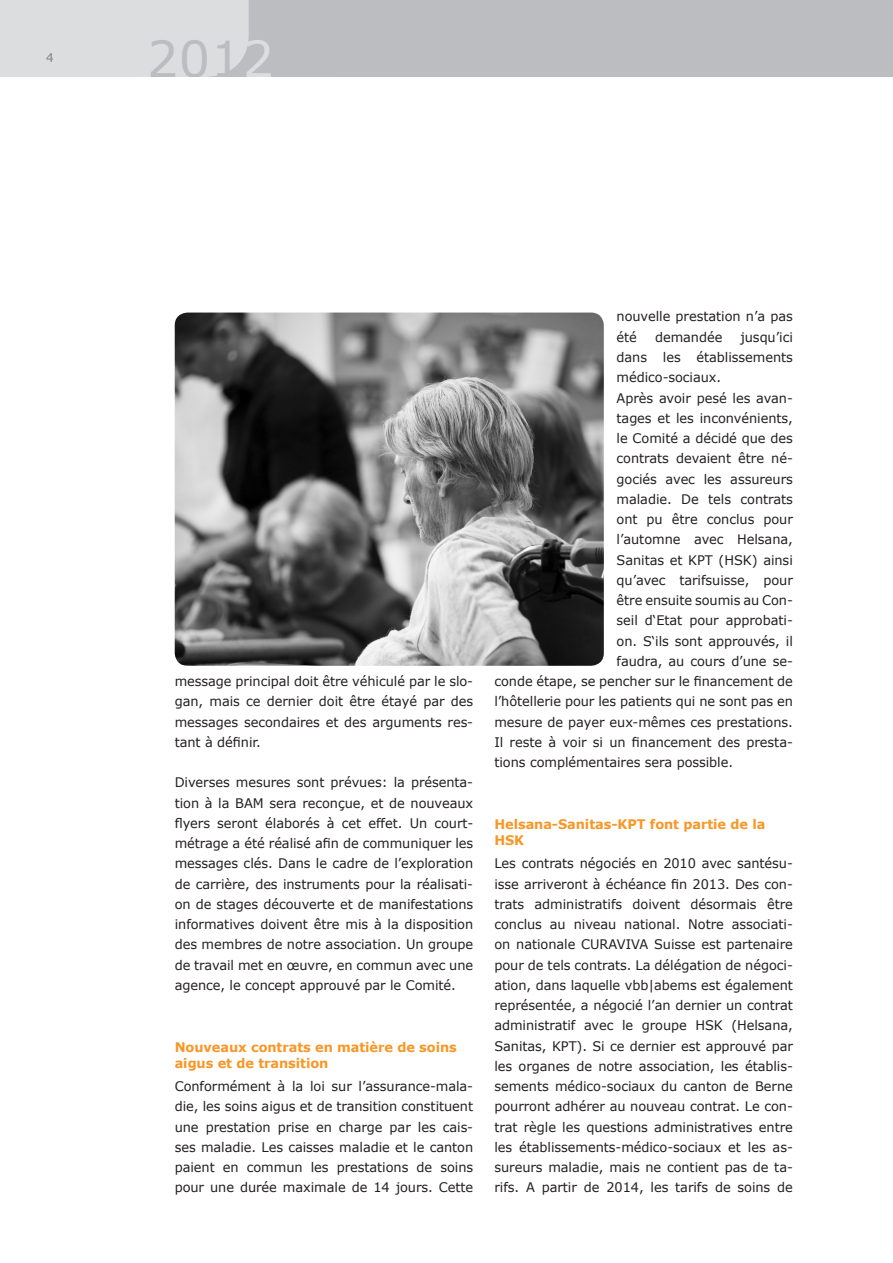
<style>
.page{position:relative;width:893px;height:1263px;background:#fff}
.page>*{position:absolute;margin:0;border:0;box-sizing:border-box;transform-origin:0 0}
.t1{font:49.5px "Verdana";color:#bcbdc0}
.Grundschrift{font:13.2px/20.2px "Verdana";letter-spacing:-.005em;color:#231f20;text-align:justify}
.Untertitel_2_Zeilen{font:700 13.2px/15.9px "Verdana";letter-spacing:-.005em;color:#f79727}
.t2{font:12px "Verdana";color:#808285}
.s1{color:#dcdddf}
</style>
<div class="page">
<div style="left:249px;top:0;width:644px;height:77px;background:#bcbdc0"></div>
<div style="left:0;top:0;width:249px;height:77px;background:#dcdddf"></div>
<img style="left:175px;top:313px;width:429px;height:353px">
<p class="t2" style="left:46px;top:49px;width:9px">4</p>
<h1 class="t1" style="left:147px;top:25px;width:129px">201<span class="s1">2</span></h1>
<p class="Grundschrift" style="left:175px;top:671px;width:300px">message principal doit être véhiculé par le slo&shy;gan, mais ce dernier doit être étayé par des messages secondaires et des arguments res&shy;tant à définir.</p>
<p class="Grundschrift" style="left:175px;top:772px;width:300px">Diverses mesures sont prévues: la présenta&shy;tion à la BAM sera reconçue, et de nouveaux flyers seront élaborés à cet effet. Un court&shy;métrage a été réalisé afin de communiquer les messages clés. Dans le cadre de l’exploration de carrière, des instruments pour la réalisati&shy;on de stages découverte et de manifestations informatives doivent être mis à la disposition des membres de notre association. Un groupe de travail met en œuvre, en commun avec une agence, le concept approuvé par le Comité.</p>
<p class="Untertitel_2_Zeilen" style="left:175px;top:1039px;width:284px">Nouveaux contrats en matière de soins aigus et de transition</p>
<p class="Grundschrift" style="left:175px;top:1076px;width:300px">Conformément à la loi sur l’assurance-mala&shy;die, les soins aigus et de transition constituent une prestation prise en charge par les cais&shy;ses maladie. Les caisses maladie et le canton paient en commun les prestations de soins pour une durée maximale de 14 jours. Cette</p>
<p class="Grundschrift" style="left:617px;top:306px;width:178px">nouvelle prestation n’a pas été</p>
<p class="Grundschrift" style="left:655px;top:327px;width:69px">demandée</p>
<p class="Grundschrift" style="left:617px;top:327px;width:178px;text-indent:124px">jusqu’ici dans les établissements médico-sociaux.</p>
<p class="Grundschrift" style="left:617px;top:387px;width:178px">Après avoir pesé les avan-</p>
<p class="Grundschrift" style="left:617px;top:408px;width:178px">tages et les inconvénients,</p>
<p class="Grundschrift" style="left:617px;top:428px;width:178px">le Comité a décidé que des</p>
<p class="Grundschrift" style="left:617px;top:448px;width:178px">contrats devaient être né-</p>
<p class="Grundschrift" style="left:617px;top:468px;width:178px">gociés avec les assureurs</p>
<p class="Grundschrift" style="left:617px;top:489px;width:178px">maladie. De tels contrats</p>
<p class="Grundschrift" style="left:617px;top:509px;width:178px">ont pu être conclus pour</p>
<p class="Grundschrift" style="left:617px;top:529px;width:178px">l’automne avec Helsana,</p>
<p class="Grundschrift" style="left:617px;top:549px;width:178px">Sanitas et KPT (HSK) ainsi</p>
<p class="Grundschrift" style="left:617px;top:570px;width:178px">qu’avec tarifsuisse, pour</p>
<p class="Grundschrift" style="left:617px;top:590px;width:178px">être ensuite soumis au Con-</p>
<p class="Grundschrift" style="left:617px;top:610px;width:178px">seil d‘Etat pour approbati-</p>
<p class="Grundschrift" style="left:617px;top:630px;width:178px">on. S‘ils sont approuvés, il</p>
<p class="Grundschrift" style="left:617px;top:651px;width:178px">faudra, au cours d’une se-</p>
<p class="Grundschrift" style="left:494px;top:671px;width:300px">conde étape, se pencher sur le financement de</p>
<p class="Grundschrift" style="left:494px;top:691px;width:300px">l’hôtellerie pour les patients qui ne sont pas en</p>
<p class="Grundschrift" style="left:494px;top:711px;width:300px">mesure de payer eux-mêmes ces prestations.</p>
<p class="Grundschrift" style="left:494px;top:732px;width:300px">Il reste à voir si un financement des presta-</p>
<p class="Grundschrift" style="left:494px;top:752px;width:240px">tions complémentaires sera possible.</p>
<p class="Untertitel_2_Zeilen" style="left:494px;top:816px;width:272px">Helsana-Sanitas-KPT font partie de la<br>HSK</p>
<p class="Grundschrift" style="left:494px;top:853px;width:300px">Les contrats négociés en 2010 avec santésu&shy;isse arriveront à échéance fin 2013. Des con&shy;trats administratifs doivent désormais être conclus au niveau national. Notre associati&shy;on nationale CURAVIVA Suisse est partenaire pour de tels contrats. La délégation de négoci&shy;ation, dans laquelle vbb|abems est également représentée, a négocié l’an dernier un contrat administratif avec le groupe HSK (Helsana, Sanitas, KPT). Si ce dernier est approuvé par les organes de notre association, les établis&shy;sements médico-sociaux du canton de Berne pourront adhérer au nouveau contrat. Le con&shy;trat règle les questions administratives entre les établissements-médico-sociaux et les as&shy;sureurs maladie, mais ne contient pas de ta&shy;rifs. A partir de 2014, les tarifs de soins de</p>
</div>
